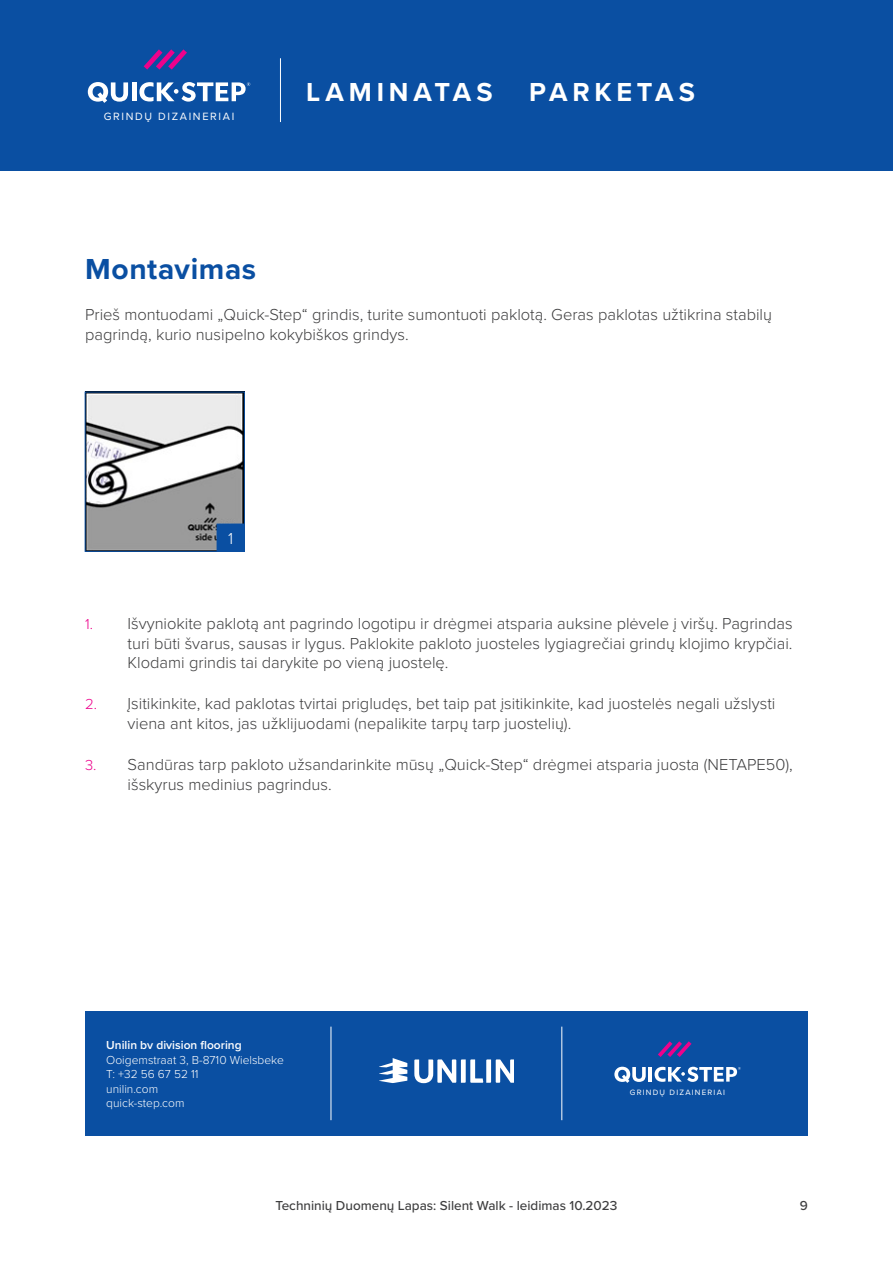
<style>
.page{position:relative;width:893px;height:1263px;background:#fff}
.page>*{position:absolute;margin:0;border:0;box-sizing:border-box;transform-origin:0 0}
.t1{font:700 30px "Proxima Nova";letter-spacing:.02em;color:#0a4fa2}
.Range{font:700 27px "Proxima Nova";letter-spacing:.175em;color:#fff}
.BodyText{font:300 16.5px/19.8px "Proxima Nova";color:#3e3e3f}
.List-II-ImagesSteps{font:300 16.5px "Proxima Nova";color:#fff}
.t2{font:500 13.5px "Proxima Nova";color:#3e3e3f}
.t3{font:300 12px/14.4px "Proxima Nova";color:#fff}
.FloorDesigners{font:10.95px "Proxima Nova";letter-spacing:.15em;color:#fff}
.FloorDesigners-2{font:7.95px "Proxima Nova";letter-spacing:.15em;color:#fff}
.s1{font-size:15px;color:#ed028c}
.s2{font-weight:600}
</style>
<div class="page">
<div style="left:0;top:0;width:893px;height:170px;background:#0a4fa2"></div>
<hr style="left:280px;top:58px;width:1px;height:64px;background:#fff">
<svg style="left:144px;top:49px;width:43px;height:21px"></svg>
<svg style="left:88px;top:82px;width:40px;height:21px"></svg>
<hr style="left:132px;top:82px;width:4px;height:19px;background:#fff">
<svg style="left:139px;top:82px;width:111px;height:20px"></svg>
<img style="left:87px;top:394px;width:155px;height:155px">
<div style="left:217px;top:524px;width:27px;height:27px;background:#0a4fa2"></div>
<div style="left:85px;top:1011px;width:723px;height:124px;background:#0a4fa2"></div>
<svg style="left:414px;top:1059px;width:100px;height:24px"></svg>
<svg style="left:379px;top:1058px;width:28px;height:25px"></svg>
<svg style="left:658px;top:1041px;width:33px;height:16px"></svg>
<svg style="left:614px;top:1067px;width:32px;height:16px"></svg>
<hr style="left:649px;top:1067px;width:3px;height:14px;background:#fff">
<svg style="left:655px;top:1067px;width:86px;height:15px"></svg>
<hr style="left:331px;top:1027px;width:1px;height:93px;background:#fff">
<hr style="left:562px;top:1027px;width:1px;height:93px;background:#fff">
<p class="FloorDesigners" style="left:104px;top:108px;width:132px">GRINDŲ DIZAINERIAI</p>
<p class="Range" style="left:306px;top:72px;width:188px">LAMINATAS</p>
<p class="Range" style="left:529px;top:72px;width:167px">PARKETAS</p>
<p class="t1" style="left:85px;top:246px;width:173px">Montavimas</p>
<p class="BodyText" style="left:85px;top:304px;width:688px">Prieš montuodami „Quick-Step“ grindis, turite sumontuoti paklotą. Geras paklotas užtikrina stabilų pagrindą, kurio nusipelno kokybiškos grindys.</p>
<p class="List-II-ImagesSteps" style="left:228px;top:526px;width:7px">1</p>
<p class="BodyText" style="left:128px;top:612px;width:667px;text-align:justify;text-indent:-43px"><span class="s1">1.</span> Išvyniokite paklotą ant pagrindo logotipu ir drėgmei atsparia auksine plėvele į viršų. Pagrindas turi būti švarus, sausas ir lygus. Paklokite pakloto juosteles lygiagrečiai grindų klojimo krypčiai.<br>Klodami grindis tai darykite po vieną juostelę.</p>
<p class="BodyText" style="left:128px;top:693px;width:649px;text-indent:-43px"><span class="s1">2.</span> Įsitikinkite, kad paklotas tvirtai prigludęs, bet taip pat įsitikinkite, kad juostelės negali užslysti viena ant kitos, jas užklijuodami (nepalikite tarpų tarp juostelių).</p>
<p class="BodyText" style="left:128px;top:754px;width:667px;text-indent:-43px"><span class="s1">3.</span> Sandūras tarp pakloto užsandarinkite mūsų „Quick-Step“ drėgmei atsparia juosta (NETAPE50), išskyrus medinius pagrindus.</p>
<p class="t3" style="left:106px;top:1037px;width:179px"><span class="s2">Unilin bv division flooring<br></span>Ooigemstraat 3, B-8710 Wielsbeke<br>T: +32 56 67 52 11<br>unilin.com<br>quick-step.com</p>
<p class="FloorDesigners-2" style="left:630px;top:1087px;width:97px">GRINDŲ DIZAINERIAI</p>
<p class="t2" style="left:275px;top:1195px;width:343px">Techninių Duomenų Lapas: Silent Walk - leidimas 10.2023</p>
<p class="t2" style="left:800px;top:1195px;width:10px">9</p>
</div>
